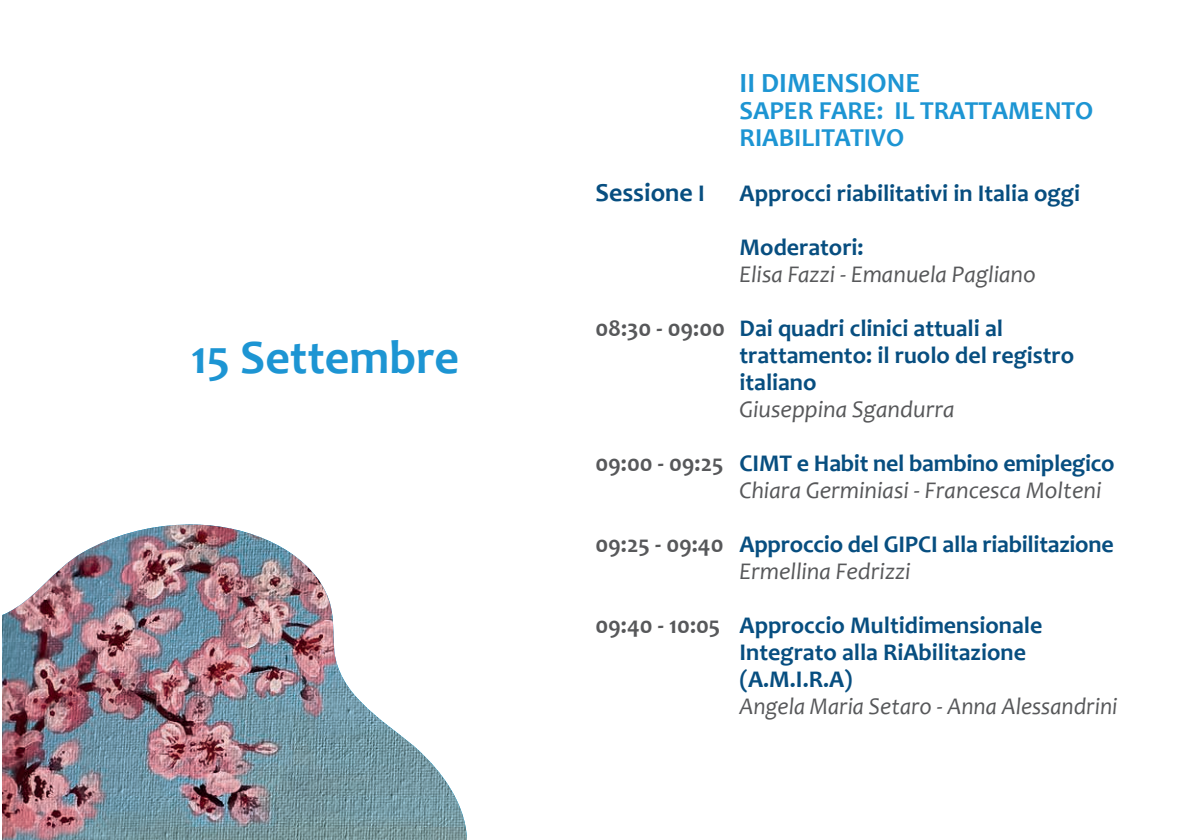
<style>
.page{position:relative;width:1191px;height:840px;background:#fff}
.page>*{position:absolute;margin:0;border:0;box-sizing:border-box;transform-origin:0 0}
.t1{font:700 48px "Candara";color:#1d95d3}
.t2{font:700 28px "Candara";color:#1d95d3}
.t3{font:700 26px/27px "Candara";color:#1d95d3}
.t4{font:700 26px "Candara";color:#074e80}
.t5{font:700 24px/27px "Candara";color:#074e80}
.t6{font:italic 24px/27px "Candara";color:#57585a}
.s1{font-size:24px}
.s2{color:#57585a}
.s3{font-weight:700;font-style:normal}
.s4{font-weight:700;font-style:normal;color:#074e80}
.s5{font-weight:400;font-style:italic;color:#57585a}
</style>
<div class="page">
<img style="left:2px;top:524px;width:465px;height:315px">
<h1 class="t1" style="left:191px;top:326px;width:269px">15 Settembre</h1>
<p class="t2" style="left:739px;top:66px;width:182px">II DIMENSIONE</p>
<p class="t3" style="left:739px;top:97px;width:355px">SAPER FARE: IL TRATTAMENTO<br>RIABILITATIVO</p>
<p class="t4" style="left:595px;top:176px;width:111px">Sessione <span class="s1">I</span></p>
<p class="t5" style="left:739px;top:179px;width:342px">Approcci riabilitativi in Italia oggi</p>
<p class="t5" style="left:739px;top:233px;width:126px">Moderatori:</p>
<p class="t6" style="left:739px;top:260px;width:298px">Elisa Fazzi - Emanuela Pagliano</p>
<p class="t5" style="left:739px;top:314px;width:336px;text-indent:-144px"><span class="s2">08:30 - 09:00</span> Dai quadri clinici attuali al trattamento: il ruolo del registro italiano</p>
<p class="t6" style="left:739px;top:395px;width:217px">Giuseppina Sgandurra</p>
<p class="t6" style="left:739px;top:449px;width:377px;text-indent:-144px"><span class="s3">09:00 - 09:25</span> <span class="s4">CIMT e Habit nel bambino emiplegico<br></span>Chiara Germiniasi - Francesca Molteni</p>
<p class="t5" style="left:739px;top:530px;width:376px;text-indent:-144px"><span class="s2">09:25 - 09:40</span> Approccio del GIPCI alla riabilitazione<br><span class="s5">Ermellina Fedrizzi</span></p>
<p class="t5" style="left:739px;top:611px;width:304px;text-indent:-144px"><span class="s2">09:40 - 10:05</span> Approccio Multidimensionale<br>Integrato alla RiAbilitazione (A.M.I.R.A)</p>
<p class="t6" style="left:739px;top:692px;width:379px">Angela Maria Setaro - Anna Alessandrini</p>
</div>
